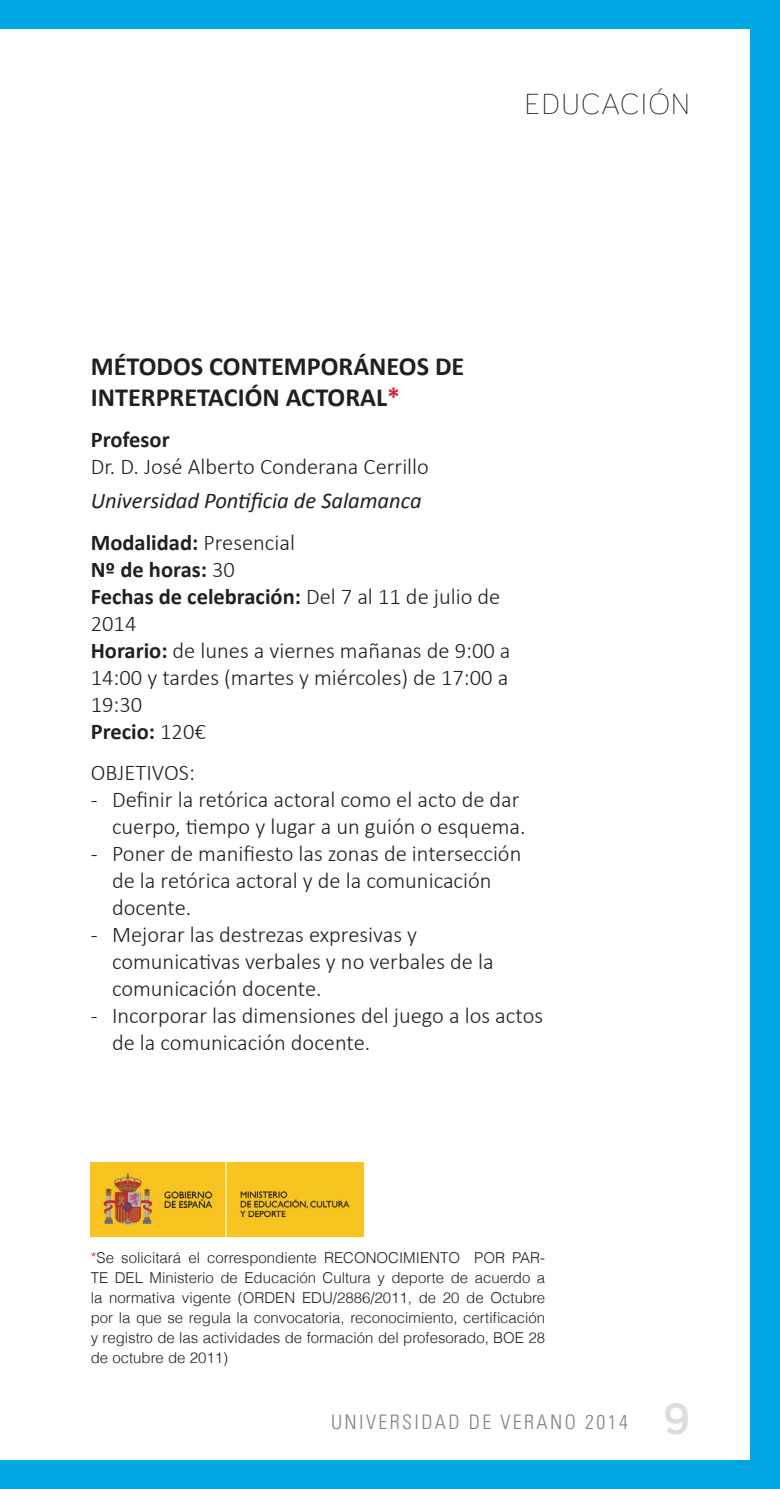
<style>
.page{position:relative;width:780px;height:1489px;background:#fff}
.page>*{position:absolute;margin:0;border:0;box-sizing:border-box;transform-origin:0 0}
.t1{font:700 45px "Bariol";color:#dcdddf}
.t2{font:300 30px "Bariol";letter-spacing:.05em;color:#231f20}
.t3{font:700 26.25px/31.5px "Calibri";color:#231f20}
.t4{font:300 22.5px/27px "Calibri";color:#231f20}
.t5{font:italic 22.5px/41.2px "Calibri";color:#231f20}
.t6{font:700 22.5px "Calibri";color:#231f20}
.t7{font:300 condensed 20px "Univers";letter-spacing:.12em;color:#808285}
.t8{font:300 15px/20px "Helvetica";color:#231f20;text-align:justify}
.s1{color:#d1232a}
.s2{font-weight:700;font-style:normal}
.s3{font-weight:300;font-style:normal}
.s4{font-weight:700}
</style>
<div class="page">
<div style="left:750px;top:0;width:30px;height:1488px;background:#01a7e2"></div>
<div style="left:0;top:1460px;width:780px;height:28px;background:#01a7e2"></div>
<div style="left:0;top:0;width:780px;height:28px;background:#01a7e2"></div>
<img style="left:90px;top:1162px;width:273px;height:74px">
<h2 class="t2" style="left:524px;top:83px;width:167px">EDUCACIÓN</h2>
<p class="t3" style="left:91px;top:349px;width:375px">MÉTODOS CONTEMPORÁNEOS DE<br>INTERPRETACIÓN ACTORAL<span class="s1">*</span></p>
<p class="t6" style="left:91px;top:426px;width:80px">Profesor</p>
<p class="t4" style="left:91px;top:452px;width:340px">Dr. D. José Alberto Conderana Cerrillo</p>
<p class="t5" style="left:91px;top:479px;width:332px">Universidad Pontificia de Salamanca<br><span class="s2">Modalidad:</span> <span class="s3">Presencial</span></p>
<p class="t4" style="left:91px;top:554px;width:421px"><span class="s4">Nº de horas:</span> 30<br><span class="s4">Fechas de celebración:</span> Del 7 al 11 de julio de<br>2014<br><span class="s4">Horario:</span> de lunes a viernes mañanas de 9:00 a<br>14:00 y tardes (martes y miércoles) de 17:00 a<br>19:30<br><span class="s4">Precio:</span> 120€</p>
<p class="t4" style="left:91px;top:757px;width:106px">OBJETIVOS:</p>
<p class="t4" style="left:91px;top:784px;width:436px;text-align:right">- Definir la retórica actoral como el acto de dar cuerpo, tiempo y lugar a un guión o esquema.</p>
<p class="t4" style="left:112px;top:838px;width:411px;text-indent:-21px">- Poner de manifiesto las zonas de intersección de la retórica actoral y de la comunicación docente.</p>
<p class="t4" style="left:112px;top:919px;width:383px;text-indent:-21px">- Mejorar las destrezas expresivas y comunicativas verbales y no verbales de la comunicación docente.</p>
<p class="t4" style="left:112px;top:1000px;width:432px;text-indent:-21px">- Incorporar las dimensiones del juego a los actos de la comunicación docente.</p>
<p class="t8" style="left:91px;top:1246px;width:456px"><span class="s1">*</span>Se solicitará el correspondiente RECONOCIMIENTO POR PAR-TE DEL Ministerio de Educación Cultura y deporte de acuerdo a la normativa vigente (ORDEN EDU/2886/2011, de 20 de Octubre por la que se regula la convocatoria, reconocimiento, certificación y registro de las actividades de formación del profesorado, BOE 28 de octubre de 2011)</p>
<p class="t7" style="left:331px;top:1410px;width:298px">UNIVERSIDAD DE VERANO 2014</p>
<h1 class="t1" style="left:663px;top:1387px;width:28px">9</h1>
</div>
